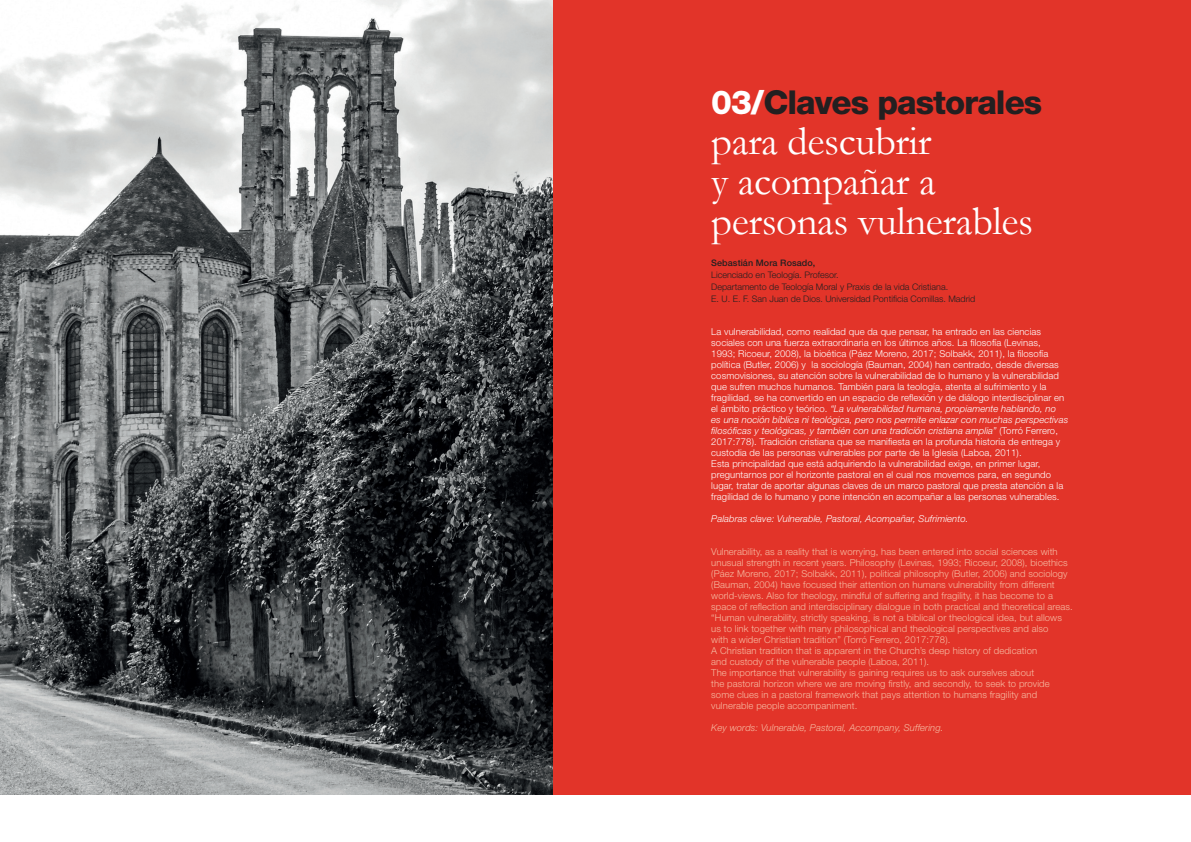
<style>
.page{position:relative;width:1191px;height:842px;background:#fff}
.page>*{position:absolute;margin:0;border:0;box-sizing:border-box;transform-origin:0 0}
.t1{font:41px/40px "Garamond";letter-spacing:-.01em;color:#fff}
.t2{font:800 33px "Helvetica Neue LT Std";letter-spacing:-.03em;color:#231f20}
.t3{font:300 9.5px/11px "Helvetica Neue LT Std";letter-spacing:.01em;color:#fff}
.t4{font:300 9.5px/11px "Helvetica Neue LT Std";letter-spacing:.01em;color:#f6bba2}
.t5{font:italic 300 9.5px "Helvetica Neue LT Std";letter-spacing:.01em;color:#fff}
.t6{font:italic 300 9.5px "Helvetica Neue LT Std";letter-spacing:.01em;color:#f6bba2}
.t7{font:300 9px/12px "Helvetica Neue LT Std";color:#231f20}
.s1{color:#fff}
.s2{font-weight:500}
.s3{font-style:italic}
</style>
<div class="page">
<div style="left:553px;top:0;width:638px;height:794px;background:#e23429"></div>
<img style="left:0;top:0;width:553px;height:794px">
<p class="t2" style="left:711px;top:82px;width:332px"><span class="s1">03/</span>Claves pastorales</p>
<p class="t1" style="left:711px;top:120px;width:323px">para descubrir<br>y acompañar a personas vulnerables</p>
<p class="t7" style="left:711px;top:256px;width:266px"><span class="s2">Sebastián Mora Rosado,<br></span>Licenciado en Teología. Profesor.<br>Departamento de Teología Moral y Praxis de la vida Cristiana.<br>E. U. E. F. San Juan de Dios. Universidad Pontificia Comillas. Madrid</p>
<p class="t3" style="left:711px;top:326px;width:358px">La vulnerabilidad, como realidad que da que pensar, ha entrado en las ciencias sociales con una fuerza extraordinaria en los últimos años. La filosofía (Levinas,<br>1993; Ricoeur, 2008), la bioética (Páez Moreno, 2017; Solbakk, 2011), la filosofía política (Butler, 2006) y la sociología (Bauman, 2004) han centrado, desde diversas cosmovisiones, su atención sobre la vulnerabilidad de lo humano y la vulnerabilidad que sufren muchos humanos. También para la teología, atenta al sufrimiento y la fragilidad, se ha convertido en un espacio de reflexión y de diálogo interdisciplinar en el ámbito práctico y teórico. <span class="s3">“La vulnerabilidad humana, propiamente hablando, no<br>es una noción bíblica ni teológica, pero nos permite enlazar con muchas perspectivas filosóficas y teológicas, y también con una tradición cristiana amplia”</span> (Torró Ferrero, 2017:778). Tradición cristiana que se manifiesta en la profunda historia de entrega y custodia de las personas vulnerables por parte de la Iglesia (Laboa, 2011).<br>Esta principalidad que está adquiriendo la vulnerabilidad exige, en primer lugar, preguntarnos por el horizonte pastoral en el cual nos movemos para, en segundo lugar, tratar de aportar algunas claves de un marco pastoral que presta atención a la fragilidad de lo humano y pone intención en acompañar a las personas vulnerables.</p>
<p class="t5" style="left:711px;top:513px;width:259px">Palabras clave: Vulnerable, Pastoral, Acompañar, Sufrimiento.</p>
<p class="t4" style="left:711px;top:546px;width:363px">Vulnerability, as a reality that is worrying, has been entered into social sciences with unusual strength in recent years. Philosophy (Levinas, 1993; Ricoeur, 2008), bioethics (Páez Moreno, 2017; Solbakk, 2011), political philosophy (Butler, 2006) and sociology (Bauman, 2004) have focused their attention on humans vulnerability from different world-views. Also for theology, mindful of suffering and fragility, it has become to a space of reflection and interdisciplinary dialogue in both practical and theoretical areas. “Human vulnerability, strictly speaking, is not a biblical or theological idea, but allows us to link together with many philosophical and theological perspectives and also<br>with a wider Christian tradition” (Torró Ferrero, 2017:778).<br>A Christian tradition that is apparent in the Church’s deep history of dedication<br>and custody of the vulnerable people (Laboa, 2011).<br>The importance that vulnerability is gaining requires us to ask ourselves about<br>the pastoral horizon where we are moving firstly, and secondly, to seek to provide some clues in a pastoral framework that pays attention to humans fragility and vulnerable people accompaniment.</p>
<p class="t6" style="left:711px;top:722px;width:234px">Key words: Vulnerable, Pastoral, Accompany, Suffering.</p>
</div>
